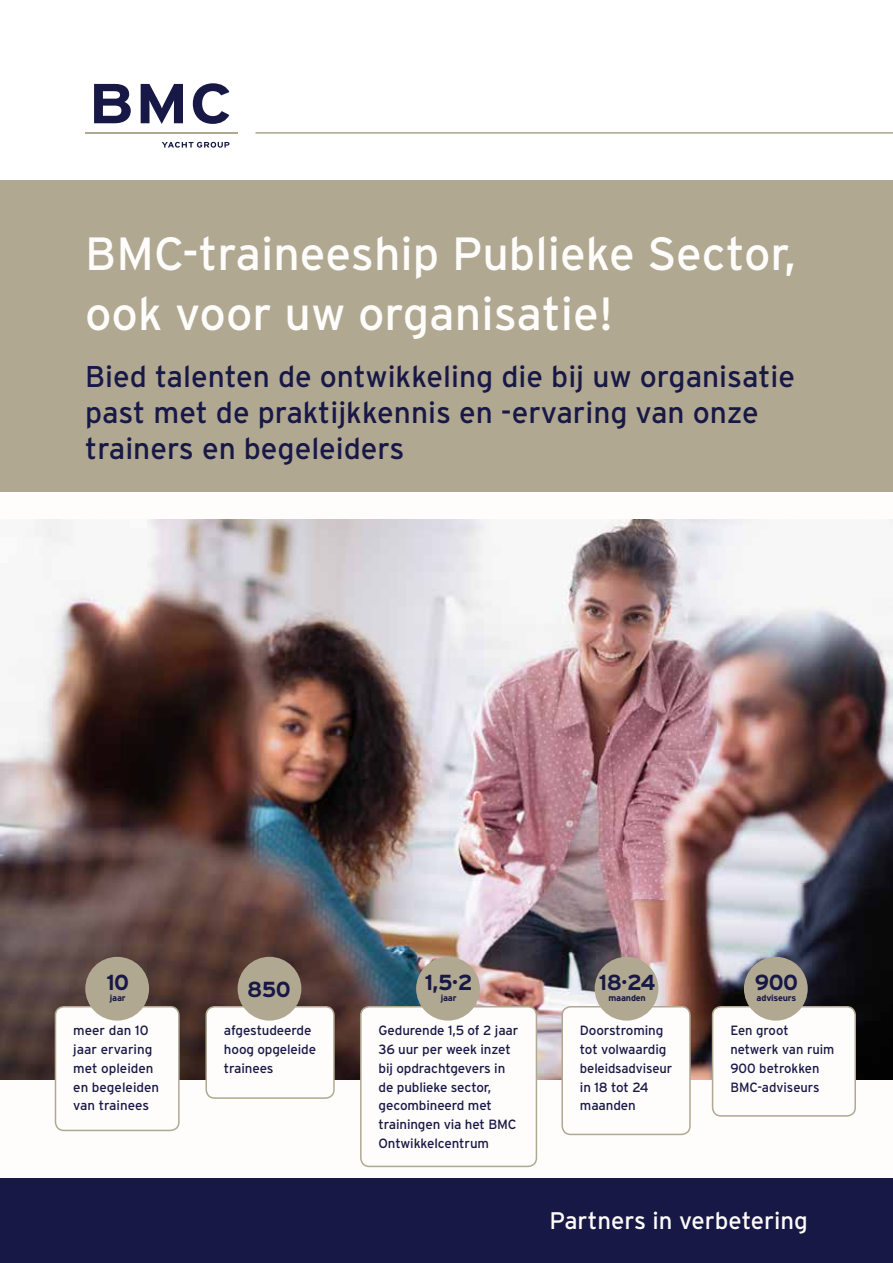
<style>
.page{position:relative;width:893px;height:1263px;background:#fff}
.page>*{position:absolute;margin:0;border:0;box-sizing:border-box;transform-origin:0 0}
.t1{font:46.5px/60px "Interstate";color:#fffdfb}
.t2{font:30px/36px "Interstate";color:#171846}
.t3{font:24px "Interstate";color:#fffdfb}
.t4{font:700 21.75px "Interstate";letter-spacing:-.02em;color:#171846}
.t5{font:13.35px/18.8px "Interstate";letter-spacing:-.01em;color:#171846}
.t6{font:700 9px "Interstate";letter-spacing:-.02em;color:#171846}
</style>
<div class="page">
<div style="left:0;top:1178px;width:893px;height:85px;background:#171846"></div>
<img style="left:0;top:519px;width:893px;height:561px">
<div style="left:0;top:180px;width:893px;height:312px;background:#b0a891"></div>
<div style="left:0;top:492px;width:893px;height:27px;background:#fffdfb"></div>
<div style="left:0;top:1080px;width:893px;height:98px;background:#fffdfb"></div>
<hr style="left:85px;top:132px;width:153px;height:2px;background:#b0a891">
<svg style="left:94px;top:84px;width:37px;height:39px"></svg>
<svg style="left:141px;top:84px;width:42px;height:40px"></svg>
<svg style="left:193px;top:83px;width:36px;height:41px"></svg>
<svg style="left:162px;top:142px;width:67px;height:6px"></svg>
<hr style="left:255px;top:132px;width:638px;height:2px;background:#b0a891">
<div style="left:55px;top:1007px;width:124px;height:123px;background:#fffdfb;border-radius:9px"></div>
<div style="left:55px;top:1006px;width:125px;height:125px;border:2px solid #b0a891;border-radius:9px"></div>
<div style="left:562px;top:1007px;width:128px;height:127px;background:#fffdfb;border-radius:9px"></div>
<div style="left:561px;top:1006px;width:130px;height:129px;border:2px solid #b0a891;border-radius:9px"></div>
<div style="left:713px;top:1007px;width:142px;height:109px;background:#fffdfb;border-radius:9px"></div>
<div style="left:712px;top:1006px;width:144px;height:111px;border:2px solid #b0a891;border-radius:9px"></div>
<div style="left:206px;top:1007px;width:128px;height:91px;background:#fffdfb;border-radius:9px"></div>
<div style="left:205px;top:1006px;width:130px;height:93px;border:2px solid #b0a891;border-radius:9px"></div>
<div style="left:361px;top:1007px;width:175px;height:159px;background:#fffdfb;border-radius:9px"></div>
<div style="left:360px;top:1006px;width:177px;height:161px;border:2px solid #b0a891;border-radius:9px"></div>
<div style="left:85px;top:957px;width:64px;height:63px;background:#b0a891;border-radius:50%"></div>
<div style="left:595px;top:957px;width:63px;height:63px;background:#b0a891;border-radius:50%"></div>
<div style="left:744px;top:957px;width:64px;height:63px;background:#b0a891;border-radius:50%"></div>
<div style="left:238px;top:957px;width:63px;height:63px;background:#b0a891;border-radius:50%"></div>
<div style="left:416px;top:957px;width:64px;height:63px;background:#b0a891;border-radius:50%"></div>
<h1 class="t1" style="left:85px;top:224px;width:712px">BMC-traineeship Publieke Sector, ook voor uw organisatie!</h1>
<h2 class="t2" style="left:85px;top:358px;width:711px">Bied talenten de ontwikkeling die bij uw organisatie past met de praktijkkennis en -ervaring van onze trainers en begeleiders</h2>
<h3 class="t4" style="left:106px;top:970px;width:24px">10</h3>
<h3 class="t4" style="left:247px;top:977px;width:45px">850</h3>
<h3 class="t4" style="left:599px;top:970px;width:58px">18·24</h3>
<h3 class="t4" style="left:755px;top:970px;width:45px">900</h3>
<p class="t6" style="left:110px;top:993px;width:17px">jaar</p>
<p class="t6" style="left:608px;top:993px;width:39px">maanden</p>
<p class="t6" style="left:757px;top:993px;width:41px">adviseurs</p>
<h3 class="t4" style="left:425px;top:970px;width:49px">1,5·2</h3>
<p class="t6" style="left:441px;top:993px;width:17px">jaar</p>
<p class="t5" style="left:73px;top:1021px;width:87px">meer dan 10 jaar ervaring met opleiden en begeleiden van trainees</p>
<p class="t5" style="left:580px;top:1021px;width:94px">Doorstroming tot volwaardig beleidsadviseur in 18 tot 24 maanden</p>
<p class="t5" style="left:730px;top:1021px;width:106px">Een groot netwerk van ruim<br>900 betrokken<br>BMC-adviseurs</p>
<p class="t5" style="left:224px;top:1021px;width:94px">afgestudeerde hoog opgeleide trainees</p>
<p class="t5" style="left:379px;top:1021px;width:141px">Gedurende 1,5 of 2 jaar<br>36 uur per week inzet bij opdrachtgevers in de publieke sector, gecombineerd met trainingen via het BMC<br>Ontwikkelcentrum</p>
<h3 class="t3" style="left:549px;top:1207px;width:260px">Partners in verbetering</h3>
</div>
